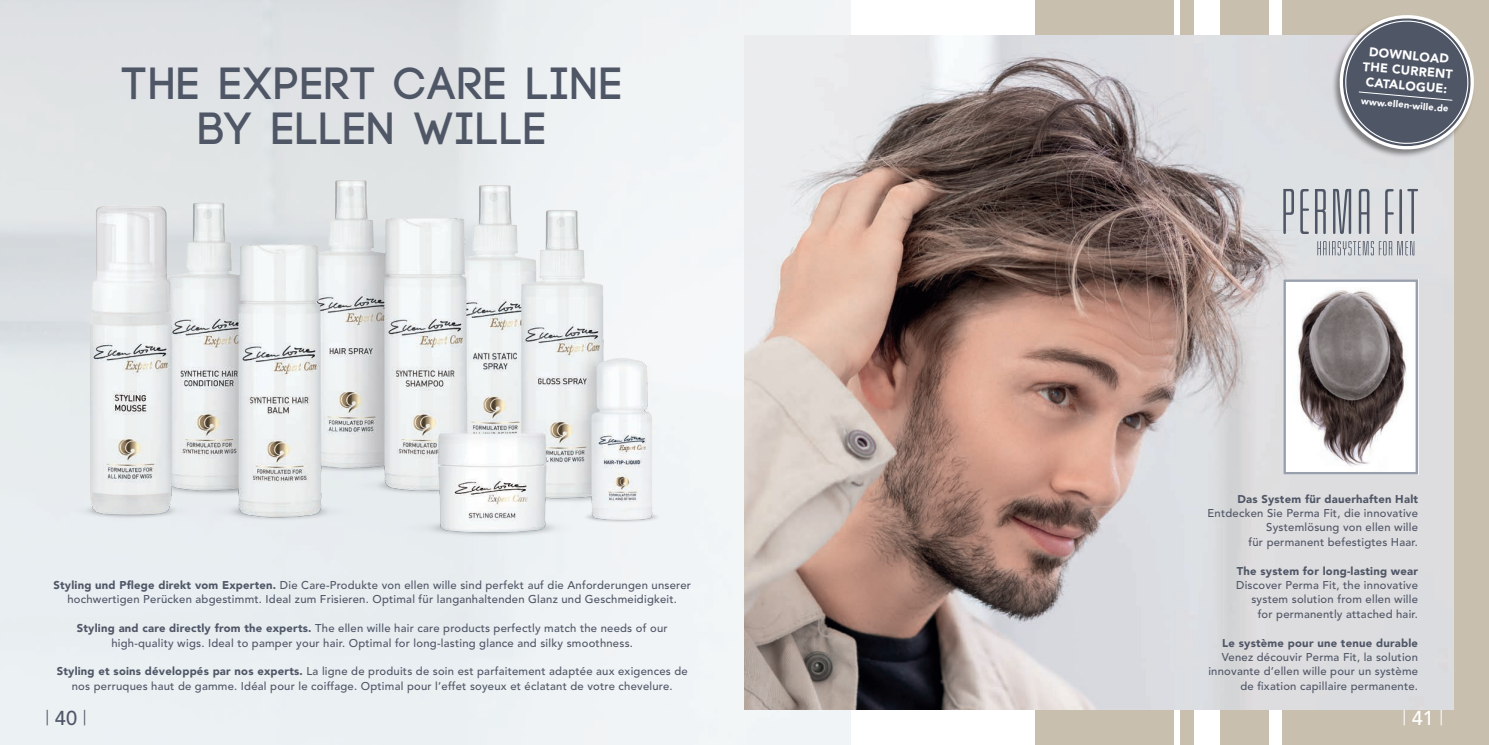
<style>
.page{position:relative;width:1489px;height:745px;background:#fff}
.page>*{position:absolute;margin:0;border:0;box-sizing:border-box;transform-origin:0 0}
.t1{font:700 45px/45px "Code";letter-spacing:.06em;color:#4f5666;text-align:center}
.t2{font:300 20px "Avenir";color:#4f5666}
.t3{font:300 20px "Avenir";color:#fff}
.t4{font:900 12.5px/15px "Avenir";color:#fff;text-align:center}
.t5{font:500 11.25px/14.4px "Avenir";letter-spacing:.02em;color:#4f5666;text-align:center}
.t6{font:900 11.25px "Avenir";letter-spacing:.02em;color:#4f5666}
.t7{font:900 9.5px "Avenir";color:#fff}
.s1{font-weight:900}
.s2{font-weight:500}
</style>
<div class="page">
<img style="left:0;top:0;width:850px;height:744px">
<div style="left:1281px;top:0;width:207px;height:744px;background:#c9bfae"></div>
<div style="left:1220px;top:0;width:49px;height:744px;background:#c9bfae"></div>
<div style="left:1180px;top:0;width:13px;height:744px;background:#c9bfae"></div>
<div style="left:1035px;top:0;width:138px;height:744px;background:#c9bfae"></div>
<img style="left:744px;top:35px;width:709px;height:674px">
<img style="left:56px;top:171px;width:632px;height:372px">
<svg style="left:1317px;top:241px;width:97px;height:14px"></svg>
<svg style="left:1283px;top:189px;width:134px;height:45px;background:#b7bac0"></svg>
<div style="left:1330px;top:14px;width:145px;height:144px;background:#231f20;opacity:.5"></div>
<svg style="left:1334px;top:14px;width:141px;height:137px;background:#7f828a"></svg>
<img style="left:1286px;top:282px;width:128px;height:189px">
<div style="left:1283px;top:279px;width:134px;height:195px;border:2px solid #99a0ad"></div>
<h1 class="t1" style="left:123px;top:62px;width:500px">THE EXPERT CARE LINE<br>BY ELLEN WILLE</h1>
<p class="t5" style="left:53px;top:577px;width:639px"><span class="s1">Styling und Pflege direkt vom Experten.</span> Die Care-Produkte von ellen wille sind perfekt auf die Anforderungen unserer hochwertigen Perücken abgestimmt. Ideal zum Frisieren. Optimal für langanhaltenden Glanz und Geschmeidigkeit.</p>
<p class="t5" style="left:77px;top:621px;width:592px"><span class="s1">Styling and care directly from the experts.</span> The ellen wille hair care products perfectly match the needs of our high-quality wigs. Ideal to pamper your hair. Optimal for long-lasting glance and silky smoothness.</p>
<p class="t5" style="left:57px;top:664px;width:632px"><span class="s1">Styling et soins développés par nos experts.</span> La ligne de produits de soin est parfaitement adaptée aux exigences de nos perruques haut de gamme. Idéal pour le coiffage. Optimal pour l’effet soyeux et éclatant de votre chevelure.</p>
<p class="t4" style="left:1364px;top:44px;width:91px;rotate:5deg">DOWNLOAD<br>THE CURRENT<br>CATALOGUE:</p>
<p class="t7" style="left:1361px;top:95px;width:89px;rotate:5deg">www.ellen-wille.de</p>
<p class="t6" style="left:1237px;top:491px;width:182px">Das System für dauerhaften Halt</p>
<p class="t5" style="left:1207px;top:506px;width:212px;text-align:right">Entdecken Sie Perma Fit, die innovative<br>Systemlösung von ellen wille<br>für permanent befestigtes Haar.</p>
<p class="t6" style="left:1236px;top:563px;width:183px">The system for long-lasting wear</p>
<p class="t5" style="left:1235px;top:577px;width:183px;text-align:right">Discover Perma Fit, the innovative system solution from ellen wille for permanently attached hair.</p>
<p class="t6" style="left:1222px;top:635px;width:197px">Le système pour une tenue durable</p>
<p class="t5" style="left:1208px;top:649px;width:211px;text-align:right">Venez découvir Perma Fit, la solution innovante d‘ellen wille pour un système de fixation capillaire permanente.</p>
<h2 class="t2" style="left:45px;top:705px;width:43px">| <span class="s2">40</span> |</h2>
<h2 class="t3" style="left:1401px;top:705px;width:43px">| <span class="s2">41</span> |</h2>
</div>
